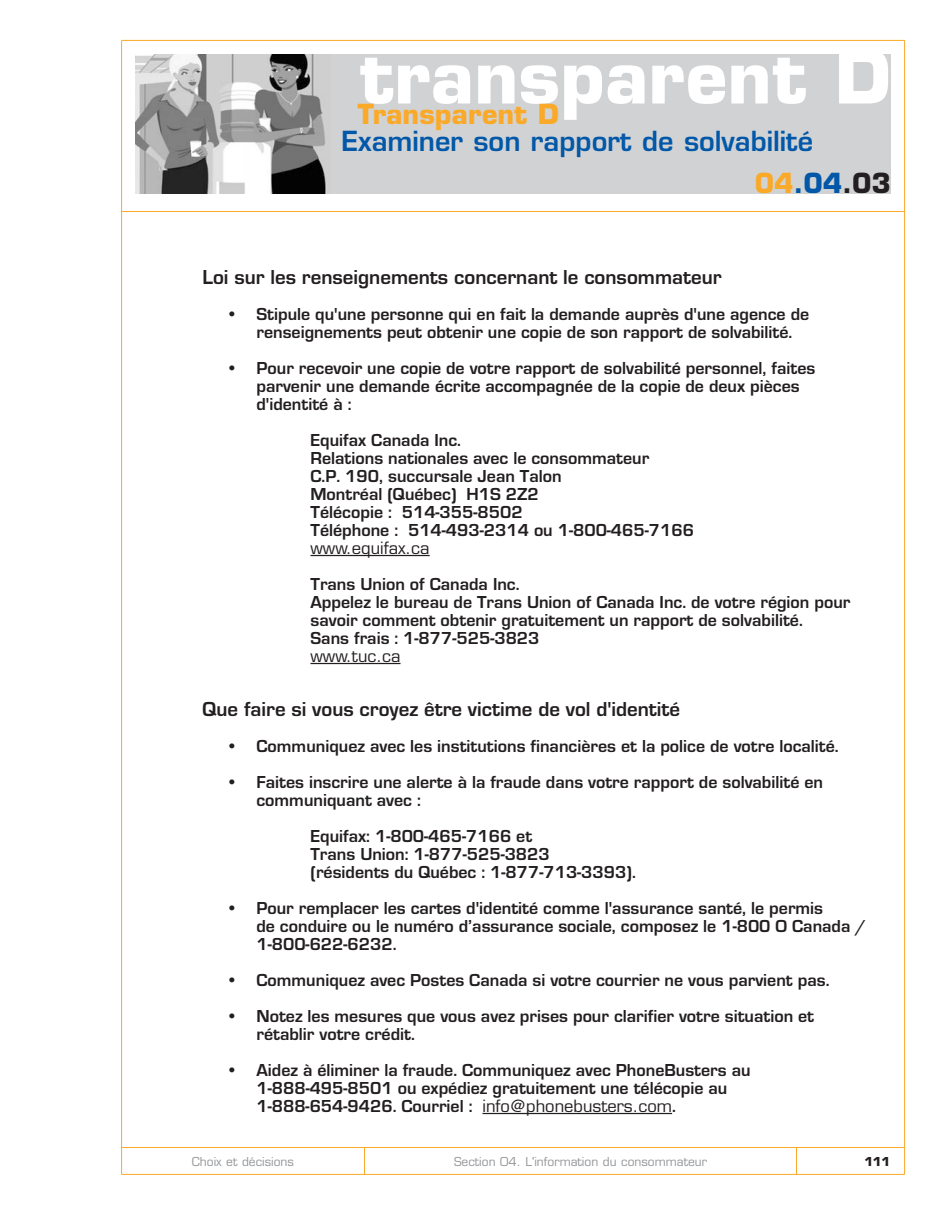
<style>
.page{position:relative;width:945px;height:1215px;background:#fff}
.page>*{position:absolute;margin:0;border:0;box-sizing:border-box;transform-origin:0 0}
.t1{font:700 72px "Eurostile";color:#fff}
.t2{font:600 27px/42.8px "Eurostile";color:#0157a8}
.t3{font:700 27px "Eurostile";color:#faa928}
.t4{font:700 21px "Eurostile";color:#231f20}
.t5{font:700 18px/18px "Eurostile";color:#231f20}
.t6{font:16.5px "Eurostile";color:#231f20}
.t7{font:12px "Eurostile";color:#939598}
.t8{font:700 12px "Eurostile";color:#231f20}
.s1{font-weight:700;color:#faa928}
.s2{font-weight:700}
.s3{font-weight:700;color:#231f20}
.s4{font-weight:400;font-size:16.5px}
</style>
<div class="page">
<hr style="left:122px;top:40px;width:783px;height:1px;background:#faa928">
<hr style="left:122px;top:1174px;width:783px;height:1px;background:#faa928">
<hr style="left:121px;top:40px;width:1px;height:1134px;background:#faa928">
<hr style="left:904px;top:40px;width:1px;height:1134px;background:#faa928">
<hr style="left:122px;top:1147px;width:782px;height:1px;background:#faa928">
<svg style="left:364px;top:1148px;width:1px;height:26px"></svg>
<svg style="left:796px;top:1148px;width:1px;height:26px"></svg>
<hr style="left:310px;top:555px;width:120px;height:1px;background:#231f20">
<hr style="left:310px;top:663px;width:91px;height:1px;background:#231f20">
<hr style="left:482px;top:1113px;width:190px;height:1px;background:#231f20">
<div style="left:331px;top:54px;width:560px;height:140px;background:#d1d2d4"></div>
<img style="left:135px;top:54px;width:196px;height:140px">
<hr style="left:122px;top:211px;width:782px;height:1px;background:#faa928">
<h1 class="t1" style="left:359px;top:50px;width:533px">transparent D</h1>
<h2 class="t2" style="left:755px;top:122px;width:138px;text-indent:-413px">Examiner son rapport de solvabilité<br><span class="s1">04</span><span class="s2">.04</span><span class="s3">.03</span></h2>
<h2 class="t3" style="left:358px;top:104px;width:203px">Transparent D</h2>
<p class="t4" style="left:202px;top:264px;width:521px">Loi sur les renseignements concernant le consommateur</p>
<p class="t5" style="left:230px;top:304px;width:581px;text-align:center">• Stipule qu'une personne qui en fait la demande auprès d'une agence de renseignements peut obtenir une copie de son rapport de solvabilité.</p>
<p class="t5" style="left:256px;top:358px;width:561px;text-indent:-27px">• Pour recevoir une copie de votre rapport de solvabilité personnel, faites parvenir une demande écrite accompagnée de la copie de deux pièces d'identité à :</p>
<p class="t5" style="left:310px;top:430px;width:385px">Equifax Canada Inc.<br>Relations nationales avec le consommateur<br>C.P. 190, succursale Jean Talon<br>Montréal (Québec) H1S 2Z2<br>Télécopie : 514-355-8502<br>Téléphone : 514-493-2314 ou 1-800-465-7166</p>
<p class="t6" style="left:310px;top:541px;width:121px">www.equifax.ca</p>
<p class="t5" style="left:310px;top:574px;width:541px">Trans Union of Canada Inc.<br>Appelez le bureau de Trans Union of Canada Inc. de votre région pour savoir comment obtenir gratuitement un rapport de solvabilité.<br>Sans frais : 1-877-525-3823</p>
<p class="t6" style="left:310px;top:649px;width:92px">www.tuc.ca</p>
<p class="t4" style="left:202px;top:696px;width:479px">Que faire si vous croyez être victime de vol d'identité</p>
<p class="t5" style="left:230px;top:736px;width:611px">• Communiquez avec les institutions financières et la police de votre localité.</p>
<p class="t5" style="left:256px;top:772px;width:568px;text-indent:-27px">• Faites inscrire une alerte à la fraude dans votre rapport de solvabilité en communiquant avec :</p>
<p class="t5" style="left:310px;top:826px;width:327px">Equifax: 1-800-465-7166 et<br>Trans Union: 1-877-525-3823<br>(résidents du Québec : 1-877-713-3393).</p>
<p class="t5" style="left:256px;top:898px;width:611px;text-indent:-27px">• Pour remplacer les cartes d'identité comme l'assurance santé, le permis<br>de conduire ou le numéro d’assurance sociale, composez le 1-800 O Canada /<br>1-800-622-6232.</p>
<p class="t5" style="left:229px;top:970px;width:602px">• Communiquez avec Postes Canada si votre courrier ne vous parvient pas.</p>
<p class="t5" style="left:256px;top:1006px;width:559px;text-indent:-27px">• Notez les mesures que vous avez prises pour clarifier votre situation et rétablir votre crédit.</p>
<p class="t5" style="left:256px;top:1060px;width:496px;text-indent:-27px">• Aidez à éliminer la fraude. Communiquez avec PhoneBusters au<br>1-888-495-8501 ou expédiez gratuitement une télécopie au<br>1-888-654-9426. Courriel : <span class="s4">info@phonebusters.com</span>.</p>
<p class="t7" style="left:192px;top:1156px;width:104px">Choix et décisions</p>
<p class="t7" style="left:454px;top:1156px;width:254px">Section 04. L'information du consommateur</p>
<p class="t8" style="left:864px;top:1156px;width:27px">111</p>
</div>
